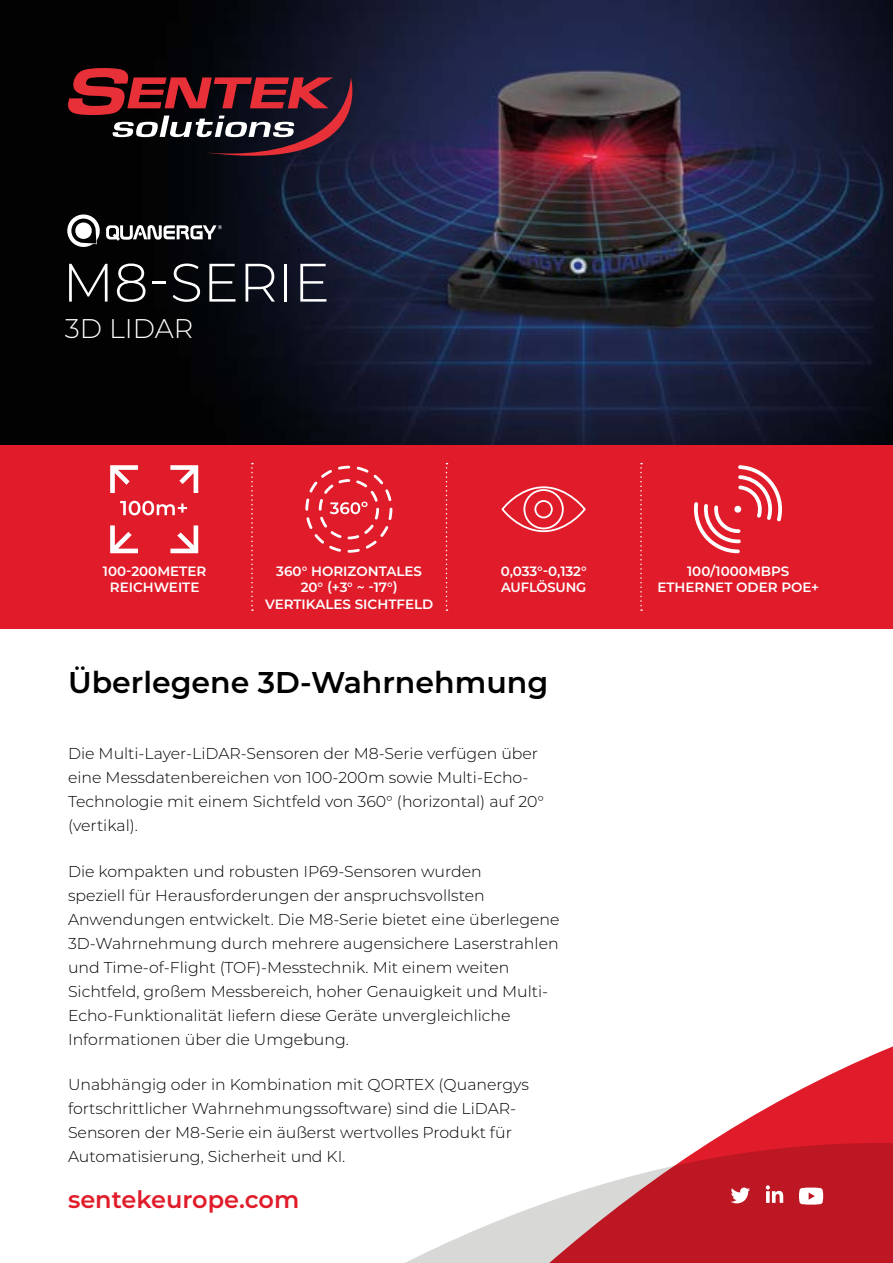
<style>
.page{position:relative;width:893px;height:1263px;background:#fff}
.page>*{position:absolute;margin:0;border:0;box-sizing:border-box;transform-origin:0 0}
.t1{font:300 54px "Montserrat";color:#fff}
.t2{font:600 30px "Montserrat";color:#000}
.t3{font:300 27px "Montserrat";color:#fff}
.t4{font:600 24px "Montserrat";color:#e01c2a}
.t5{font:300 15.75px/24px "Montserrat";color:#000}
.t6{font:600 13.5px/16.2px "Montserrat";color:#fff;text-align:center}
</style>
<div class="page">
<div style="left:0;top:444px;width:893px;height:185px;background:#e01c2a"></div>
<svg style="left:251px;top:463px;width:2px;height:148px"></svg>
<svg style="left:446px;top:463px;width:1px;height:148px"></svg>
<svg style="left:640px;top:463px;width:2px;height:148px"></svg>
<img style="left:0;top:0;width:893px;height:444px">
<svg style="left:67px;top:214px;width:155px;height:33px"></svg>
<svg style="left:120px;top:501px;width:67px;height:14px"></svg>
<svg style="left:110px;top:465px;width:28px;height:28px"></svg>
<svg style="left:110px;top:525px;width:28px;height:28px"></svg>
<svg style="left:170px;top:525px;width:28px;height:28px"></svg>
<svg style="left:170px;top:465px;width:28px;height:28px"></svg>
<svg style="left:305px;top:466px;width:87px;height:87px"></svg>
<svg style="left:501px;top:486px;width:85px;height:46px"></svg>
<svg style="left:694px;top:465px;width:88px;height:88px"></svg>
<div style="left:734px;top:506px;width:7px;height:7px;background:#fff;border-radius:50%"></div>
<svg style="left:405px;top:1046px;width:488px;height:217px"></svg>
<svg style="left:731px;top:1187px;width:19px;height:16px"></svg>
<svg style="left:766px;top:1185px;width:17px;height:18px"></svg>
<svg style="left:799px;top:1187px;width:24px;height:17px"></svg>
<svg style="left:68px;top:68px;width:284px;height:88px;background:#4e222a"></svg>
<h1 class="t1" style="left:63px;top:246px;width:269px">M8-SERIE</h1>
<h3 class="t3" style="left:65px;top:310px;width:130px">3D LIDAR</h3>
<p class="t6" style="left:103px;top:563px;width:105px">100-200METER<br>REICHWEITE</p>
<p class="t6" style="left:265px;top:563px;width:170px">360° HORIZONTALES<br>20° (+3° ~ -17°)<br>VERTIKALES SICHTFELD</p>
<p class="t6" style="left:501px;top:563px;width:88px;text-align:left">0,033°-0,132°<br>AUFLÖSUNG</p>
<p class="t6" style="left:657px;top:563px;width:163px">100/1000MBPS<br>ETHERNET ODER POE+</p>
<h2 class="t2" style="left:68px;top:661px;width:482px">Überlegene 3D-Wahrnehmung</h2>
<p class="t5" style="left:68px;top:741px;width:478px">Die Multi-Layer-LiDAR-Sensoren der M8-Serie verfügen über eine Messdatenbereichen von 100-200m sowie Multi-Echo-Technologie mit einem Sichtfeld von 360° (horizontal) auf 20° (vertikal).</p>
<p class="t5" style="left:68px;top:859px;width:493px">Die kompakten und robusten IP69-Sensoren wurden<br>speziell für Herausforderungen der anspruchsvollsten Anwendungen entwickelt. Die M8-Serie bietet eine überlegene 3D-Wahrnehmung durch mehrere augensichere Laserstrahlen und Time-of-Flight (TOF)-Messtechnik. Mit einem weiten Sichtfeld, großem Messbereich, hoher Genauigkeit und Multi-Echo-Funktionalität liefern diese Geräte unvergleichliche Informationen über die Umgebung.</p>
<p class="t5" style="left:68px;top:1072px;width:462px">Unabhängig oder in Kombination mit QORTEX (Quanergys fortschrittlicher Wahrnehmungssoftware) sind die LiDAR-Sensoren der M8-Serie ein äußerst wertvolles Produkt für Automatisierung, Sicherheit und KI.</p>
<h3 class="t4" style="left:68px;top:1182px;width:233px">sentekeurope.com</h3>
</div>
